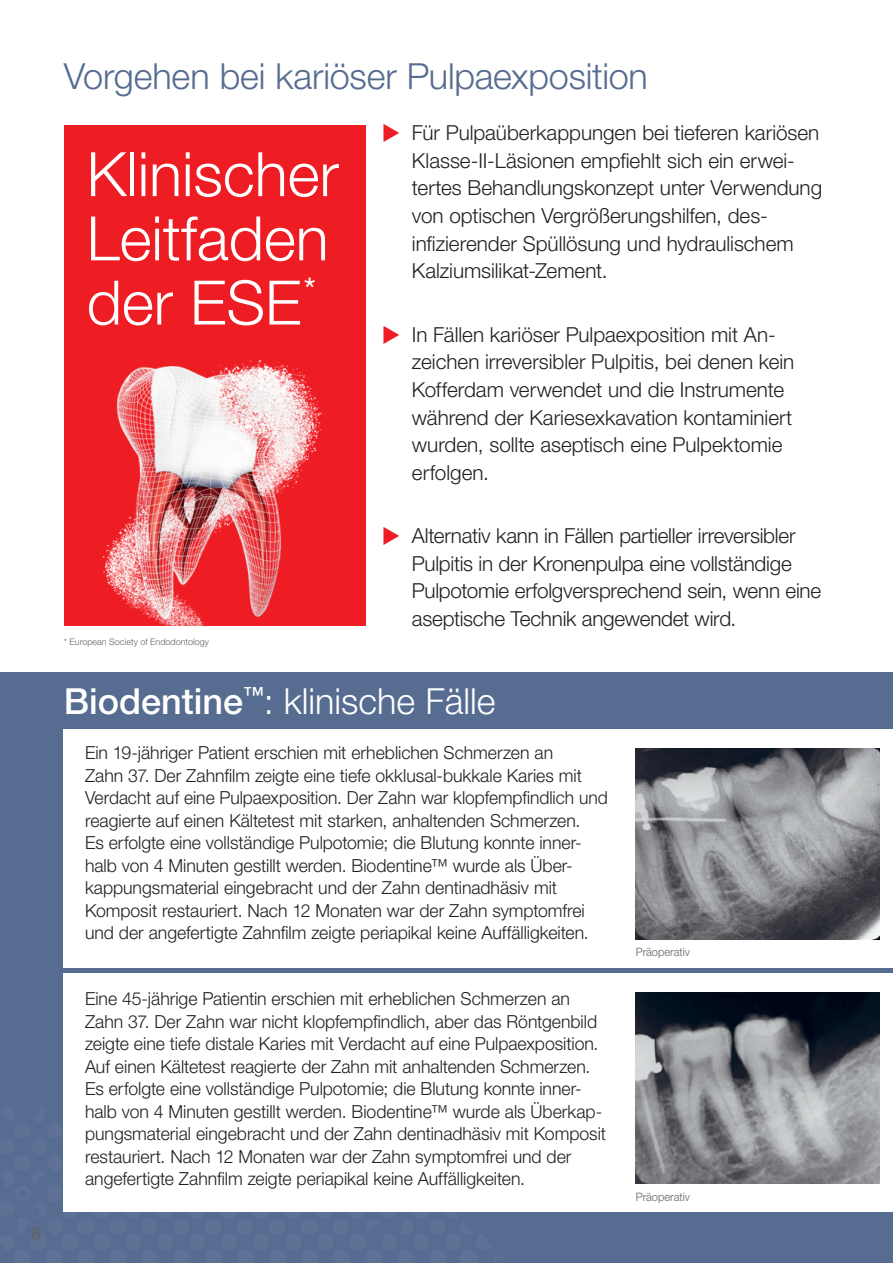
<style>
.page{position:relative;width:893px;height:1263px;background:#fff}
.page>*{position:absolute;margin:0;border:0;box-sizing:border-box;transform-origin:0 0}
.TXT{font:300 61.35px/64.2px "Helvetica Neue LT Std";color:#fff}
.H3_blau_light{font:300 36px "Helvetica Neue LT Std";letter-spacing:-.005em;color:#566c90}
.TXT-2{font:300 36px "Helvetica Neue LT Std";color:#fff}
.t1{font:300 20.7px/27.6px "Helvetica Neue LT Std";letter-spacing:-.005em;color:#231f20}
.copy_12pt{font:300 18px/22.5px "Helvetica Neue LT Std";color:#231f20}
.t2{font:condensed 18px "Helvetica Neue LT Std";color:#636366}
.Legende{font:300 11.55px "Helvetica Neue LT Std";color:#636366;scale:.96 1}
.Fussnote{font:300 9px "Helvetica Neue LT Std";color:#636366}
.s1{font-weight:500}
</style>
<div class="page">
<div style="left:64px;top:125px;width:302px;height:501px;background:#ee1d23"></div>
<div style="left:0;top:672px;width:893px;height:591px;background:#566c90"></div>
<div style="left:64px;top:973px;width:829px;height:239px;background:#fff"></div>
<div style="left:64px;top:729px;width:829px;height:238px;background:#fff"></div>
<img style="left:636px;top:992px;width:243px;height:192px">
<img style="left:636px;top:748px;width:243px;height:191px">
<img style="left:102px;top:360px;width:220px;height:266px">
<p class="t2" style="left:32px;top:1223px;width:10px">6</p>
<p class="H3_blau_light" style="left:64px;top:55px;width:586px">Vorgehen bei kariöser Pulpaexposition</p>
<p class="TXT" style="left:87px;top:141px;width:254px">Klinischer<br>Leitfaden der ESE<sup>*</sup></p>
<p class="t1" style="left:412px;top:119px;width:412px">Für Pulpaüberkappungen bei tieferen kariösen Klasse-II-Läsionen empfiehlt sich ein erwei&shy;tertes Behandlungskonzept unter Verwendung von optischen Vergrößerungshilfen, des&shy;infizierender Spüllösung und hydraulischem Kalziumsilikat-Zement.</p>
<p class="t1" style="left:412px;top:320px;width:384px">In Fällen kariöser Pulpaexposition mit An&shy;zeichen irreversibler Pulpitis, bei denen kein Kofferdam verwendet und die Instrumente während der Kariesexkavation kontaminiert wurden, sollte aseptisch eine Pulpektomie erfolgen.</p>
<p class="t1" style="left:412px;top:522px;width:411px">Alternativ kann in Fällen partieller irreversibler Pulpitis in der Kronenpulpa eine vollständige Pulpotomie erfolgversprechend sein, wenn eine aseptische Technik angewendet wird.</p>
<p class="Fussnote" style="left:64px;top:636px;width:147px">* European Society of Endodontology</p>
<p class="TXT-2" style="left:64px;top:679px;width:433px"><span class="s1">Biodentine</span><sup>™</sup>: klinische Fälle</p>
<p class="copy_12pt" style="left:85px;top:741px;width:524px">Ein 19-jähriger Patient erschien mit erheblichen Schmerzen an<br>Zahn 37. Der Zahnfilm zeigte eine tiefe okklusal-bukkale Karies mit Verdacht auf eine Pulpaexposition. Der Zahn war klopfempfindlich und reagierte auf einen Kältetest mit starken, anhaltenden Schmerzen.<br>Es erfolgte eine vollständige Pulpotomie; die Blutung konnte inner&shy;halb von 4 Minuten gestillt werden. Biodentine™ wurde als Über&shy;kappungsmaterial eingebracht und der Zahn dentinadhäsiv mit Komposit restauriert. Nach 12 Monaten war der Zahn symptomfrei und der angefertigte Zahnfilm zeigte periapikal keine Auffälligkeiten.</p>
<p class="copy_12pt" style="left:85px;top:987px;width:523px">Eine 45-jährige Patientin erschien mit erheblichen Schmerzen an Zahn 37. Der Zahn war nicht klopfempfindlich, aber das Röntgenbild zeigte eine tiefe distale Karies mit Verdacht auf eine Pulpaexposition.<br>Auf einen Kältetest reagierte der Zahn mit anhaltenden Schmerzen.<br>Es erfolgte eine vollständige Pulpotomie; die Blutung konnte inner&shy;halb von 4 Minuten gestillt werden. Biodentine™ wurde als Überkap&shy;pungsmaterial eingebracht und der Zahn dentinadhäsiv mit Komposit restauriert. Nach 12 Monaten war der Zahn symptomfrei und der angefertigte Zahnfilm zeigte periapikal keine Auffälligkeiten.</p>
<p class="Legende" style="left:636px;top:945px;width:58px">Präoperativ</p>
<p class="Legende" style="left:636px;top:1189px;width:58px">Präoperativ</p>
</div>
